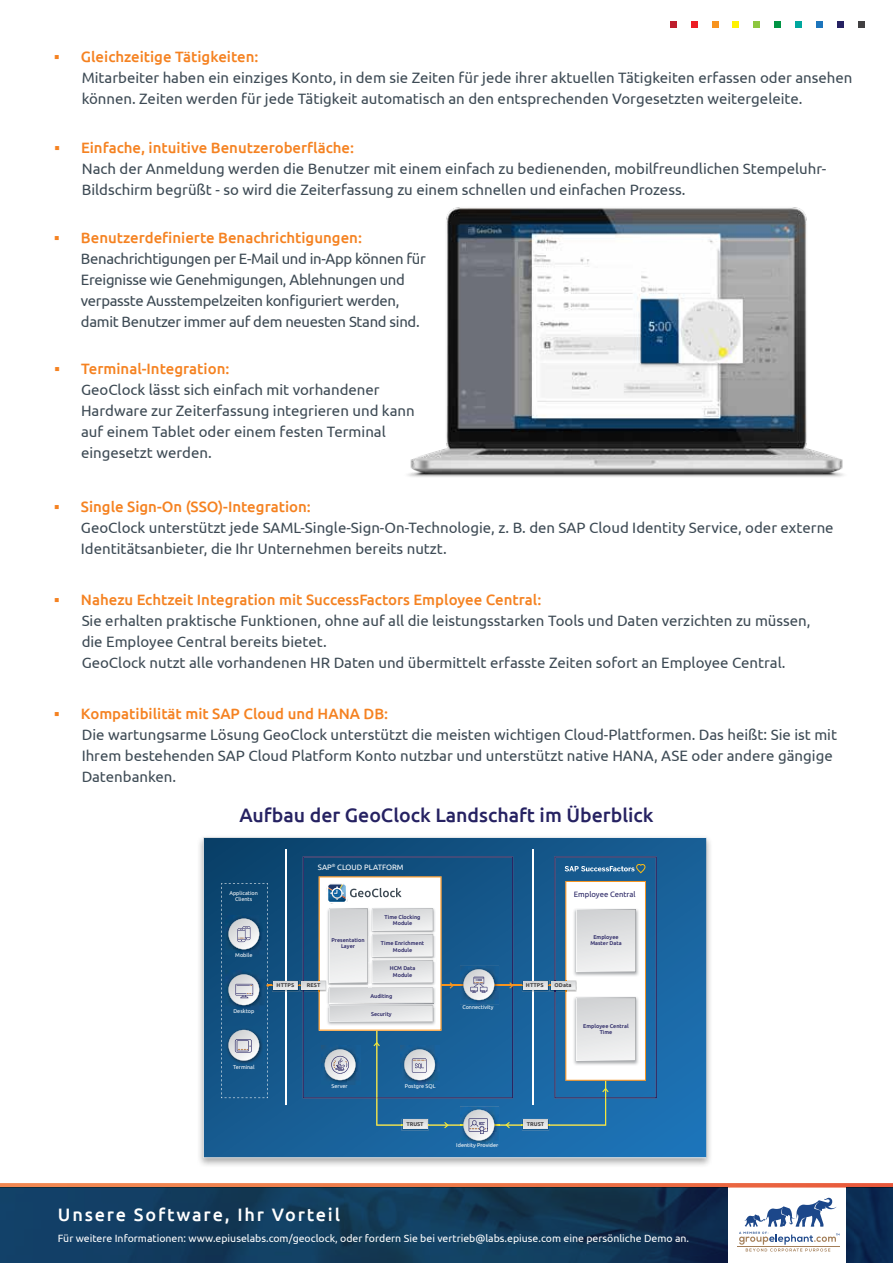
<style>
.page{position:relative;width:893px;height:1263px;background:#fff}
.page>*{position:absolute;margin:0;border:0;box-sizing:border-box;transform-origin:0 0}
.t1{font:500 19.5px "Ubuntu";color:#262262}
.t2{font:500 18px "Ubuntu";letter-spacing:.1em;color:#fff}
.t3{font:15px/21px "Ubuntu";color:#3d4a54}
.t4{font:15px/21px "Ubuntu";letter-spacing:-.02em;color:#3d4a54}
.t5{font:10.5px "Ubuntu";color:#fff}
.t6{font:7.65px "Ubuntu";color:#fff}
.t7{font:7.65px "Ubuntu";color:#262262}
.t8{font:500 5.55px/6.6px "Ubuntu";color:#262262;text-align:center}
.t9{font:5.55px/6.6px "Ubuntu";color:#fff;text-align:center}
.t10{font:700 5.55px "Ubuntu";color:#414042}
.s1{color:#f58221}
.s2{font-weight:500;color:#f58221}
</style>
<div class="page">
<div style="left:670px;top:21px;width:7px;height:7px;background:#be1e2d"></div>
<div style="left:691px;top:21px;width:6px;height:7px;background:#ed1d24"></div>
<div style="left:712px;top:21px;width:6px;height:7px;background:#f7941e"></div>
<div style="left:733px;top:21px;width:6px;height:7px;background:#fff200"></div>
<div style="left:754px;top:21px;width:6px;height:7px;background:#8dc63f"></div>
<div style="left:774px;top:21px;width:7px;height:7px;background:#009444"></div>
<div style="left:795px;top:21px;width:7px;height:7px;background:#00a79e"></div>
<div style="left:816px;top:21px;width:7px;height:7px;background:#1c75bc"></div>
<div style="left:837px;top:21px;width:7px;height:7px;background:#262262"></div>
<div style="left:858px;top:21px;width:6px;height:7px;background:#414042"></div>
<svg style="left:0;top:1187px;width:893px;height:76px;background:#113858"></svg>
<div style="left:728px;top:1160px;width:118px;height:103px;background:#fff"></div>
<hr style="left:737px;top:1246px;width:103px;height:1px;background:#a37e58">
<svg style="left:739px;top:1198px;width:101px;height:53px"></svg>
<svg style="left:0;top:1183px;width:893px;height:4px;background:#ed784b"></svg>
<div style="left:197px;top:834px;width:516px;height:334px;background:#000;opacity:.34"></div>
<svg style="left:203px;top:837px;width:503px;height:321px;background:#1d6399"></svg>
<hr style="left:285px;top:849px;width:1px;height:256px;background:#fff">
<hr style="left:533px;top:849px;width:1px;height:256px;background:#fff">
<img style="left:460px;top:1140px;width:39px;height:5px">
<svg style="left:221px;top:856px;width:436px;height:284px;background:#618bac"></svg>
<img style="left:408px;top:207px;width:436px;height:270px">
<p class="t3" style="left:82px;top:46px;width:772px;text-indent:-28px"><span class="s1">▪</span> <span class="s2">Gleichzeitige Tätigkeiten:<br></span>Mitarbeiter haben ein einziges Konto, in dem sie Zeiten für jede ihrer aktuellen Tätigkeiten erfassen oder ansehen können. Zeiten werden für jede Tätigkeit automatisch an den entsprechenden Vorgesetzten weitergeleite.</p>
<p class="t3" style="left:82px;top:137px;width:746px;text-indent:-28px"><span class="s1">▪</span> <span class="s2">Einfache, intuitive Benutzeroberfläche:<br></span>Nach der Anmeldung werden die Benutzer mit einem einfach zu bedienenden, mobilfreundlichen Stempeluhr-<br>Bildschirm begrüßt - so wird die Zeiterfassung zu einem schnellen und einfachen Prozess.</p>
<p class="t4" style="left:81px;top:227px;width:346px;text-indent:-27px"><span class="s1">▪</span> <span class="s2">Benutzerdefinierte Benachrichtigungen:<br></span>Benachrichtigungen per E-Mail und in-App können für Ereignisse wie Genehmigungen, Ablehnungen und verpasste Ausstempelzeiten konfiguriert werden, damit Benutzer immer auf dem neuesten Stand sind.</p>
<p class="t3" style="left:81px;top:358px;width:335px;text-indent:-27px"><span class="s1">▪</span> <span class="s2">Terminal-Integration:<br></span>GeoClock lässt sich einfach mit vorhandener Hardware zur Zeiterfassung integrieren und kann auf einem Tablet oder einem festen Terminal eingesetzt werden.</p>
<p class="t3" style="left:81px;top:495px;width:754px;text-indent:-27px"><span class="s1">▪</span> <span class="s2">Single Sign-On (SSO)-Integration:<br></span>GeoClock unterstützt jede SAML-Single-Sign-On-Technologie, z. B. den SAP Cloud Identity Service, oder externe<br>Identitätsanbieter, die Ihr Unternehmen bereits nutzt.</p>
<p class="t3" style="left:82px;top:588px;width:730px;text-indent:-28px"><span class="s1">▪</span> <span class="s2">Nahezu Echtzeit Integration mit SuccessFactors Employee Central:<br></span>Sie erhalten praktische Funktionen, ohne auf all die leistungsstarken Tools und Daten verzichten zu müssen, die Employee Central bereits bietet.<br>GeoClock nutzt alle vorhandenen HR Daten und übermittelt erfasste Zeiten sofort an Employee Central.</p>
<p class="t3" style="left:82px;top:702px;width:757px;text-indent:-28px"><span class="s1">▪</span> <span class="s2">Kompatibilität mit SAP Cloud und HANA DB:<br></span>Die wartungsarme Lösung GeoClock unterstützt die meisten wichtigen Cloud-Plattformen. Das heißt: Sie ist mit Ihrem bestehenden SAP Cloud Platform Konto nutzbar und unterstützt native HANA, ASE oder andere gängige Datenbanken.</p>
<h1 class="t1" style="left:239px;top:802px;width:415px">Aufbau der GeoClock Landschaft im Überblick</h1>
<p class="t9" style="left:229px;top:890px;width:30px">Application<br>Clients</p>
<p class="t9" style="left:235px;top:952px;width:19px">Mobile</p>
<p class="t9" style="left:233px;top:1008px;width:22px">Desktop</p>
<p class="t9" style="left:233px;top:1064px;width:23px">Terminal</p>
<p class="t6" style="left:318px;top:864px;width:87px">SAP<sup>®</sup> CLOUD PLATFORM</p>
<p class="t10" style="left:277px;top:982px;width:19px">HTTPS</p>
<p class="t10" style="left:307px;top:982px;width:15px">REST</p>
<p class="t8" style="left:331px;top:937px;width:35px">Presentation<br>Layer</p>
<p class="t8" style="left:385px;top:914px;width:37px">Time Clocking<br>Module</p>
<p class="t8" style="left:381px;top:940px;width:45px">Time Enrichment<br>Module</p>
<p class="t8" style="left:390px;top:965px;width:27px">HCM Data<br>Module</p>
<p class="t8" style="left:370px;top:993px;width:23px">Auditing</p>
<p class="t8" style="left:371px;top:1012px;width:22px">Security</p>
<p class="t9" style="left:462px;top:1004px;width:33px">Connectivity</p>
<p class="t7" style="left:574px;top:891px;width:63px">Employee Central</p>
<p class="t8" style="left:590px;top:934px;width:33px">Employee<br>Master Data</p>
<p class="t10" style="left:526px;top:982px;width:19px">HTTPS</p>
<p class="t10" style="left:555px;top:982px;width:18px">OData</p>
<p class="t8" style="left:583px;top:1023px;width:47px">Employee Central<br>Time</p>
<p class="t9" style="left:332px;top:1083px;width:18px">Server</p>
<p class="t9" style="left:405px;top:1083px;width:32px">Postgre SQL</p>
<p class="t10" style="left:406px;top:1121px;width:19px">TRUST</p>
<p class="t10" style="left:527px;top:1121px;width:19px">TRUST</p>
<p class="t9" style="left:456px;top:1142px;width:43px">Identity Provider</p>
<p class="t2" style="left:58px;top:1203px;width:284px">Unsere Software, Ihr Vorteil</p>
<p class="t5" style="left:58px;top:1232px;width:633px">Für weitere Informationen: www.epiuselabs.com/geoclock, oder fordern Sie bei vertrieb@labs.epiuse.com eine persönliche Demo an.</p>
</div>
